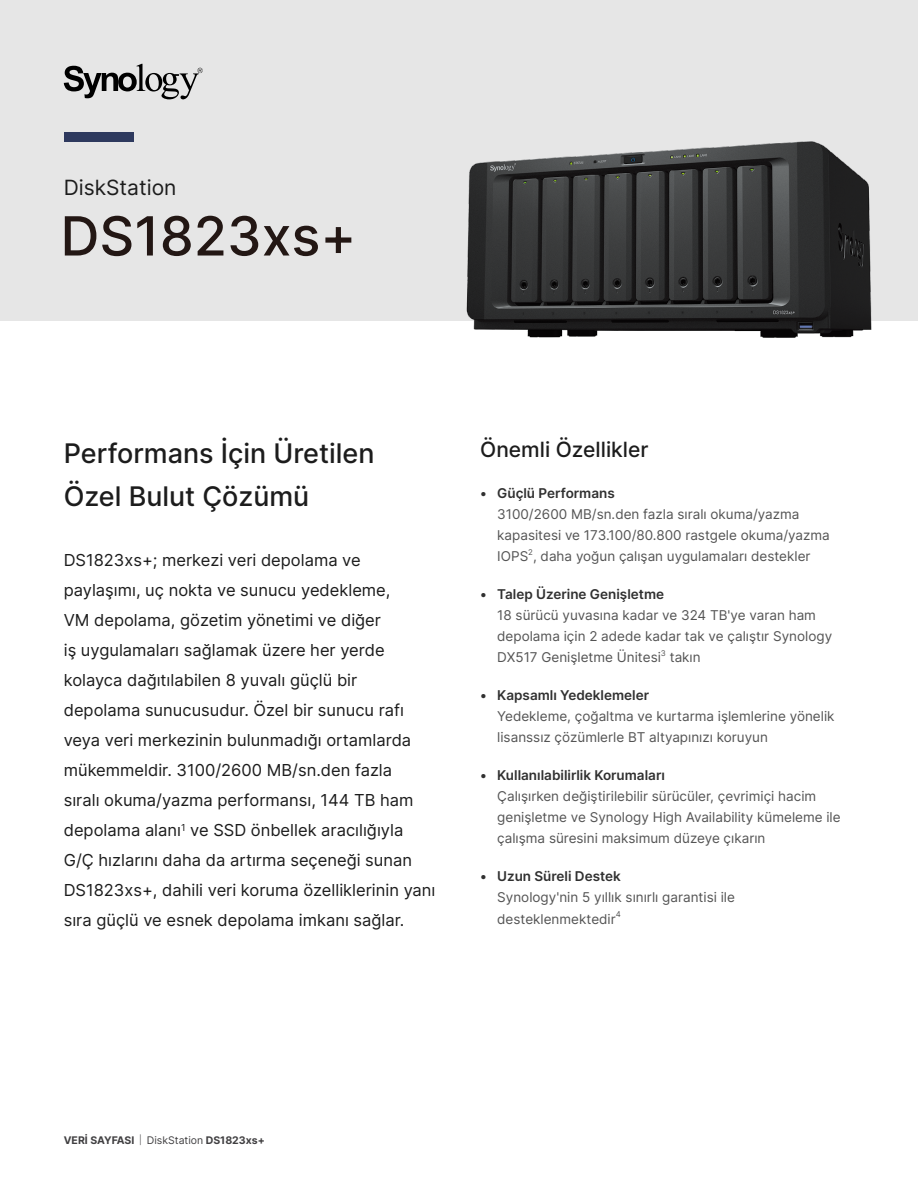
<style>
.page{position:relative;width:918px;height:1188px;background:#fff}
.page>*{position:absolute;margin:0;border:0;box-sizing:border-box;transform-origin:0 0}
.t1{font:500 54px "Inter";color:#231714}
.t2{font:500 27px/43.5px "Inter";color:#1c1c1c}
.t3{font:500 21px "Inter";color:#1c1c1c}
.t4{font:21px "Inter";color:#1c1c1c}
.t5{font:16.5px/30px "Inter";color:#1c1c1c}
.t6{font:13.5px/21px "Inter";color:#545454}
.t7{font:600 13.5px "Inter";color:#303030}
.t8{font:700 10.5px "Inter";color:#414042}
.t9{font:7.8px "Inter";color:#545454}
.s1{font-weight:300;font-size:9px}
.s2{font-weight:400}
</style>
<div class="page">
<div style="left:0;top:0;width:918px;height:320px;background:#e6e6e6"></div>
<div style="left:64px;top:132px;width:70px;height:9px;background:#2e395e"></div>
<svg style="left:64px;top:64px;width:139px;height:35px"></svg>
<img style="left:455px;top:141px;width:426px;height:197px">
<h3 class="t4" style="left:64px;top:172px;width:114px">DiskStation</h3>
<h1 class="t1" style="left:61px;top:197px;width:297px">DS1823xs+</h1>
<h2 class="t2" style="left:64px;top:431px;width:312px">Performans İçin Üretilen<br>Özel Bulut Çözümü</h2>
<p class="t5" style="left:64px;top:545px;width:373px">DS1823xs+; merkezi veri depolama ve paylaşımı, uç nokta ve sunucu yedekleme,<br>VM depolama, gözetim yönetimi ve diğer<br>iş uygulamaları sağlamak üzere her yerde kolayca dağıtılabilen 8 yuvalı güçlü bir depolama sunucusudur. Özel bir sunucu rafı veya veri merkezinin bulunmadığı ortamlarda mükemmeldir. 3100/2600 MB/sn.den fazla<br>sıralı okuma/yazma performansı, 144 TB ham depolama alanı<sup>1</sup> ve SSD önbellek aracılığıyla G/Ç hızlarını daha da artırma seçeneği sunan DS1823xs+, dahili veri koruma özelliklerinin yanı sıra güçlü ve esnek depolama imkanı sağlar.</p>
<h3 class="t3" style="left:480px;top:434px;width:170px">Önemli Özellikler</h3>
<p class="t7" style="left:480px;top:484px;width:136px">• Güçlü Performans</p>
<p class="t6" style="left:497px;top:504px;width:334px">3100/2600 MB/sn.den fazla sıralı okuma/yazma kapasitesi ve 173.100/80.800 rastgele okuma/yazma<br>IOPS , daha yoğun çalışan uygulamaları destekler</p>
<p class="t9" style="left:528px;top:546px;width:6px">2</p>
<p class="t7" style="left:480px;top:585px;width:185px">• Talep Üzerine Genişletme</p>
<p class="t6" style="left:497px;top:605px;width:336px">18 sürücü yuvasına kadar ve 324 TB'ye varan ham depolama için 2 adede kadar tak ve çalıştır Synology<br>DX517 Genişletme Ünitesi</p>
<p class="t9" style="left:661px;top:647px;width:7px">3</p>
<p class="t6" style="left:670px;top:647px;width:32px">takın</p>
<p class="t7" style="left:480px;top:686px;width:170px">• Kapsamlı Yedeklemeler</p>
<p class="t6" style="left:497px;top:706px;width:339px">Yedekleme, çoğaltma ve kurtarma işlemlerine yönelik lisanssız çözümlerle BT altyapınızı koruyun</p>
<p class="t7" style="left:480px;top:766px;width:186px">• Kullanılabilirlik Korumaları</p>
<p class="t6" style="left:497px;top:786px;width:345px">Çalışırken değiştirilebilir sürücüler, çevrimiçi hacim genişletme ve Synology High Availability kümeleme ile çalışma süresini maksimum düzeye çıkarın</p>
<p class="t7" style="left:480px;top:867px;width:142px">• Uzun Süreli Destek</p>
<p class="t6" style="left:497px;top:887px;width:239px">Synology'nin 5 yıllık sınırlı garantisi ile desteklenmektedir</p>
<p class="t9" style="left:616px;top:908px;width:7px">4</p>
<p class="t8" style="left:64px;top:1133px;width:203px">VERİ SAYFASI <span class="s1">|</span> <span class="s2">DiskStation</span> DS1823xs+</p>
</div>
